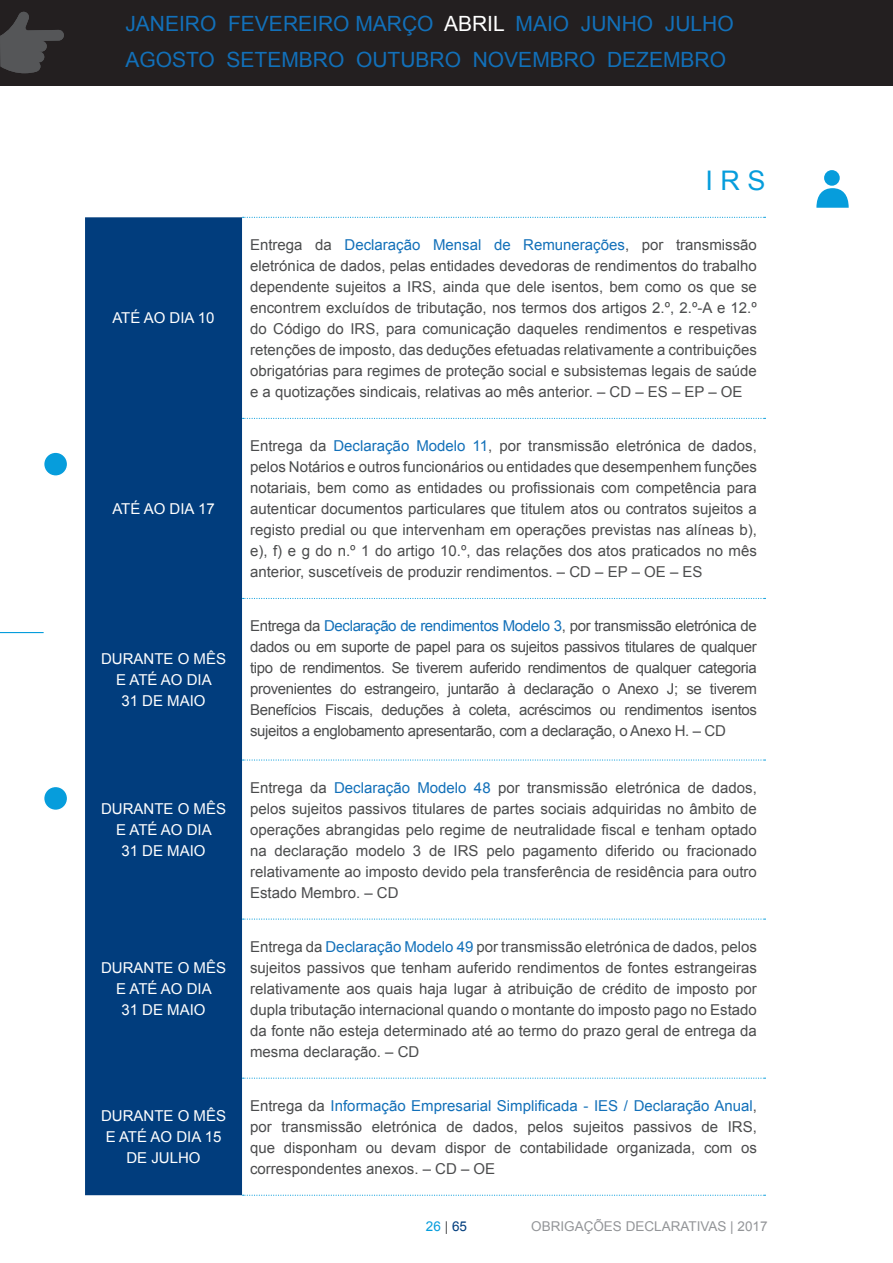
<style>
.page{position:relative;width:893px;height:1263px;background:#fff}
.page>*{position:absolute;margin:0;border:0;box-sizing:border-box;transform-origin:0 0}
.t1{font:27px "Arial";color:#069ddc}
.t2{font:21px/36px "Arial";color:#1270b9}
.t3{font:15px/21px "Arial";color:#4b4c4d;text-align:justify}
.t4{font:15px/21px "Arial";color:#fff;text-align:center}
.t5{font:13.5px "Arial";color:#939598}
.t6{font:13.5px "Arial";color:#069ddc}
.s1{color:#fff}
.s2{color:#1270b9}
.s3{color:#4b4c4d}
.s4{color:#013d7d}
</style>
<div class="page">
<div style="left:44px;top:452px;width:24px;height:24px;background:#069ddc;border-radius:50%"></div>
<div style="left:43px;top:451px;width:25px;height:26px;border:2px solid #fff;border-radius:50%"></div>
<div style="left:44px;top:786px;width:24px;height:24px;background:#069ddc;border-radius:50%"></div>
<div style="left:43px;top:786px;width:25px;height:25px;border:2px solid #fff;border-radius:50%"></div>
<hr style="left:0;top:632px;width:44px;height:1px;background:#069ddc">
<div style="left:85px;top:217px;width:157px;height:978px;background:#013d7d"></div>
<svg style="left:243px;top:418px;width:522px;height:1px"></svg>
<svg style="left:243px;top:598px;width:522px;height:1px"></svg>
<svg style="left:243px;top:217px;width:522px;height:1px"></svg>
<svg style="left:243px;top:759px;width:522px;height:2px"></svg>
<svg style="left:243px;top:918px;width:522px;height:2px"></svg>
<svg style="left:243px;top:1077px;width:522px;height:2px"></svg>
<svg style="left:243px;top:1195px;width:522px;height:1px"></svg>
<svg style="left:816px;top:188px;width:33px;height:20px"></svg>
<div style="left:824px;top:170px;width:16px;height:16px;background:#069ddc;border-radius:50%"></div>
<div style="left:0;top:0;width:893px;height:85px;background:#231f20"></div>
<svg style="left:0;top:12px;width:64px;height:61px"></svg>
<h2 class="t2" style="left:125px;top:6px;width:610px">JANEIRO FEVEREIRO MARÇO <span class="s1">ABRIL</span> MAIO JUNHO JULHO<br>AGOSTO SETEMBRO OUTUBRO NOVEMBRO DEZEMBRO</h2>
<p class="t4" style="left:112px;top:308px;width:104px">ATÉ AO DIA 10</p>
<p class="t4" style="left:112px;top:498px;width:104px">ATÉ AO DIA 17</p>
<p class="t4" style="left:101px;top:648px;width:127px">DURANTE O MÊS<br>E ATÉ AO DIA<br>31 DE MAIO</p>
<p class="t4" style="left:101px;top:798px;width:127px">DURANTE O MÊS<br>E ATÉ AO DIA<br>31 DE MAIO</p>
<p class="t4" style="left:101px;top:957px;width:127px">DURANTE O MÊS<br>E ATÉ AO DIA<br>31 DE MAIO</p>
<h1 class="t1" style="left:705px;top:163px;width:62px">I R S</h1>
<p class="t3" style="left:250px;top:234px;width:508px">Entrega da <span class="s2">Declaração Mensal de Remunerações</span>, por transmissão eletrónica de dados, pelas entidades devedoras de rendimentos do trabalho dependente sujeitos a IRS, ainda que dele isentos, bem como os que se encontrem excluídos de tributação, nos termos dos artigos 2.º, 2.º-A e 12.º do Código do IRS, para comunicação daqueles rendimentos e respetivas retenções de imposto, das deduções efetuadas relativamente a contribuições obrigatórias para regimes de proteção social e subsistemas legais de saúde e a quotizações sindicais, relativas ao mês anterior. – CD – ES – EP – OE</p>
<p class="t3" style="left:250px;top:435px;width:508px">Entrega da <span class="s2">Declaração Modelo 11</span>, por transmissão eletrónica de dados, pelos Notários e outros funcionários ou entidades que desempenhem funções notariais, bem como as entidades ou profissionais com competência para autenticar documentos particulares que titulem atos ou contratos sujeitos a registo predial ou que intervenham em operações previstas nas alíneas b), e), f) e g do n.º 1 do artigo 10.º, das relações dos atos praticados no mês anterior, suscetíveis de produzir rendimentos. – CD – EP – OE – ES</p>
<p class="t3" style="left:250px;top:615px;width:508px">Entrega da <span class="s2">Declaração de rendimentos Modelo 3</span>, por transmissão eletrónica de dados ou em suporte de papel para os sujeitos passivos titulares de qualquer tipo de rendimentos. Se tiverem auferido rendimentos de qualquer categoria provenientes do estrangeiro, juntarão à declaração o Anexo J; se tiverem Benefícios Fiscais, deduções à coleta, acréscimos ou rendimentos isentos sujeitos a englobamento apresentarão, com a declaração, o Anexo H. – CD</p>
<p class="t3" style="left:250px;top:777px;width:508px">Entrega da <span class="s2">Declaração Modelo 48</span> por transmissão eletrónica de dados, pelos sujeitos passivos titulares de partes sociais adquiridas no âmbito de operações abrangidas pelo regime de neutralidade fiscal e tenham optado na declaração modelo 3 de IRS pelo pagamento diferido ou fracionado relativamente ao imposto devido pela transferência de residência para outro Estado Membro. – CD</p>
<p class="t3" style="left:250px;top:936px;width:508px">Entrega da <span class="s2">Declaração Modelo 49</span> por transmissão eletrónica de dados, pelos sujeitos passivos que tenham auferido rendimentos de fontes estrangeiras relativamente aos quais haja lugar à atribuição de crédito de imposto por dupla tributação internacional quando o montante do imposto pago no Estado da fonte não esteja determinado até ao termo do prazo geral de entrega da mesma declaração. – CD</p>
<p class="t4" style="left:101px;top:1105px;width:127px">DURANTE O MÊS<br>E ATÉ AO DIA 15<br>DE JULHO</p>
<p class="t3" style="left:250px;top:1095px;width:508px">Entrega da <span class="s2">Informação Empresarial Simplificada - IES / Declaração Anual</span>, por transmissão eletrónica de dados, pelos sujeitos passivos de IRS, que disponham ou devam dispor de contabilidade organizada, com os correspondentes anexos. – CD – OE</p>
<p class="t6" style="left:426px;top:1218px;width:43px">26 <span class="s3">|</span> <span class="s4">65</span></p>
<p class="t5" style="left:531px;top:1218px;width:238px">OBRIGAÇÕES DECLARATIVAS | 2017</p>
</div>
